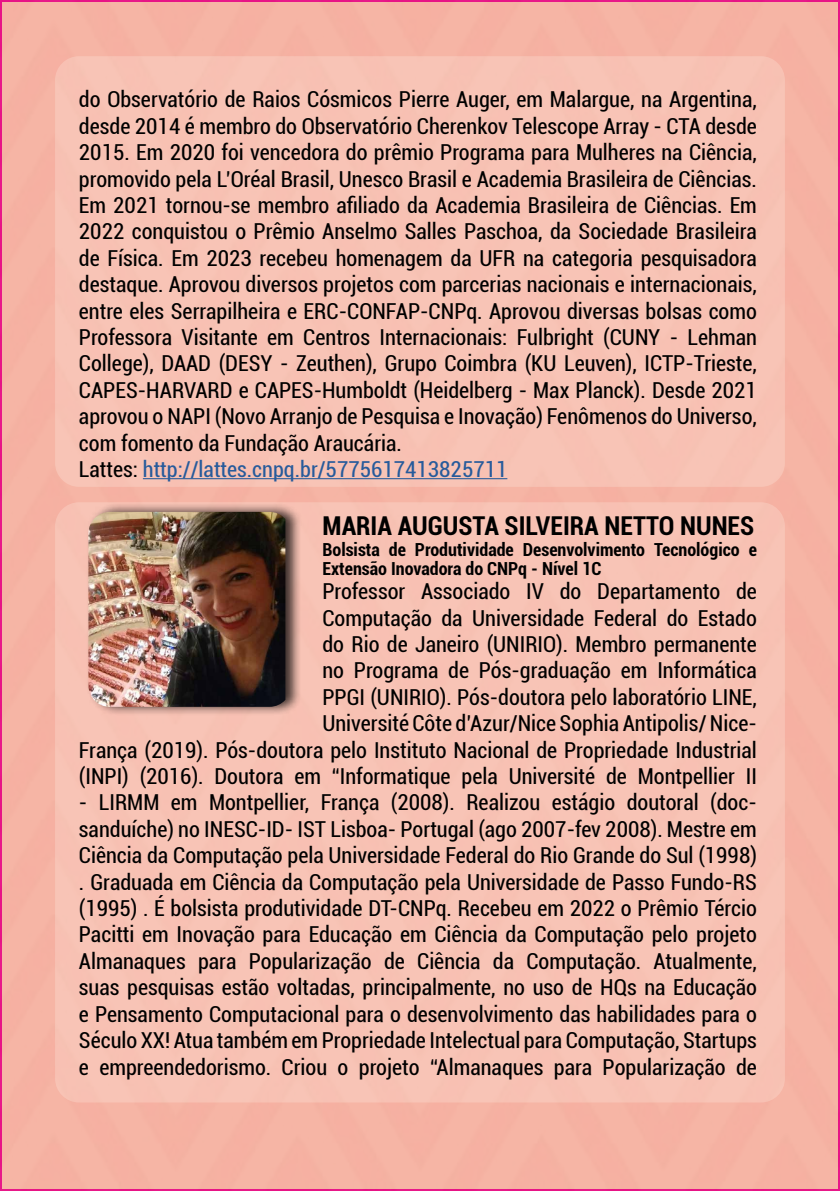
<style>
.page{position:relative;width:840px;height:1191px;background:#fff}
.page>*{position:absolute;margin:0;border:0;box-sizing:border-box;transform-origin:0 0}
.t1{font:700 condensed 26px "Roboto";color:#000}
.t2{font:condensed 22px/26.4px "Roboto";color:#000}
.t3{font:700 condensed 18px/18.4px "Roboto";color:#000}
.s1{color:#275b9b}
</style>
<div class="page">
<div style="left:0;top:0;width:839px;height:1191px;background:#f6b3a3"></div>
<div style="left:55px;top:56px;width:729px;height:431px;background:#f8c3b4;border-radius:24px"></div>
<div style="left:55px;top:502px;width:729px;height:600px;background:#f8c3b5;border-radius:24px"></div>
<div style="left:86px;top:502px;width:216px;height:214px;background:#000;opacity:.75"></div>
<img style="left:88px;top:512px;width:197px;height:195px">
<hr style="left:143px;top:478px;width:364px;height:1px;background:#275b9b">
<p class="t2" style="left:79px;top:86px;width:679px">do Observatório de Raios Cósmicos Pierre Auger, em Malargue, na Argentina, desde 2014 é membro do Observatório Cherenkov Telescope Array - CTA desde 2015. Em 2020 foi vencedora do prêmio Programa para Mulheres na Ciência, promovido pela L’Oréal Brasil, Unesco Brasil e Academia Brasileira de Ciências.<br>Em 2021 tornou-se membro afiliado da Academia Brasileira de Ciências. Em 2022 conquistou o Prêmio Anselmo Salles Paschoa, da Sociedade Brasileira de Física. Em 2023 recebeu homenagem da UFR na categoria pesquisadora destaque. Aprovou diversos projetos com parcerias nacionais e internacionais, entre eles Serrapilheira e ERC-CONFAP-CNPq. Aprovou diversas bolsas como Professora Visitante em Centros Internacionais: Fulbright (CUNY - Lehman College), DAAD (DESY - Zeuthen), Grupo Coimbra (KU Leuven), ICTP-Trieste, CAPES-HARVARD e CAPES-Humboldt (Heidelberg - Max Planck). Desde 2021 aprovou o NAPI (Novo Arranjo de Pesquisa e Inovação) Fenômenos do Universo, com fomento da Fundação Araucária.<br>Lattes: <span class="s1">http://lattes.cnpq.br/5775617413825711</span></p>
<p class="t1" style="left:322px;top:507px;width:433px">MARIA AUGUSTA SILVEIRA NETTO NUNES</p>
<p class="t3" style="left:322px;top:540px;width:436px">Bolsista de Produtividade Desenvolvimento Tecnológico e<br>Extensão Inovadora do CNPq - Nível 1C</p>
<p class="t2" style="left:79px;top:577px;width:679px;text-align:right">Professor Associado IV do Departamento de<br>Computação da Universidade Federal do Estado<br>do Rio de Janeiro (UNIRIO). Membro permanente<br>no Programa de Pós-graduação em Informática<br>PPGI (UNIRIO). Pós-doutora pelo laboratório LINE,<br>Université Côte d’Azur/Nice Sophia Antipolis/ Nice-<br>França (2019). Pós-doutora pelo Instituto Nacional de Propriedade Industrial (INPI) (2016). Doutora em “Informatique pela Université de Montpellier II</p>
<p class="t2" style="left:79px;top:788px;width:679px;text-align:justify">- LIRMM em Montpellier, França (2008). Realizou estágio doutoral (doc&shy;sanduíche) no INESC-ID- IST Lisboa- Portugal (ago 2007-fev 2008). Mestre em Ciência da Computação pela Universidade Federal do Rio Grande do Sul (1998) . Graduada em Ciência da Computação pela Universidade de Passo Fundo-RS (1995) . É bolsista produtividade DT-CNPq. Recebeu em 2022 o Prêmio Tércio Pacitti em Inovação para Educação em Ciência da Computação pelo projeto Almanaques para Popularização de Ciência da Computação. Atualmente, suas pesquisas estão voltadas, principalmente, no uso de HQs na Educação e Pensamento Computacional para o desenvolvimento das habilidades para o Século XX! Atua também em Propriedade Intelectual para Computação, Startups e empreendedorismo. Criou o projeto “Almanaques para Popularização de</p>
</div>
